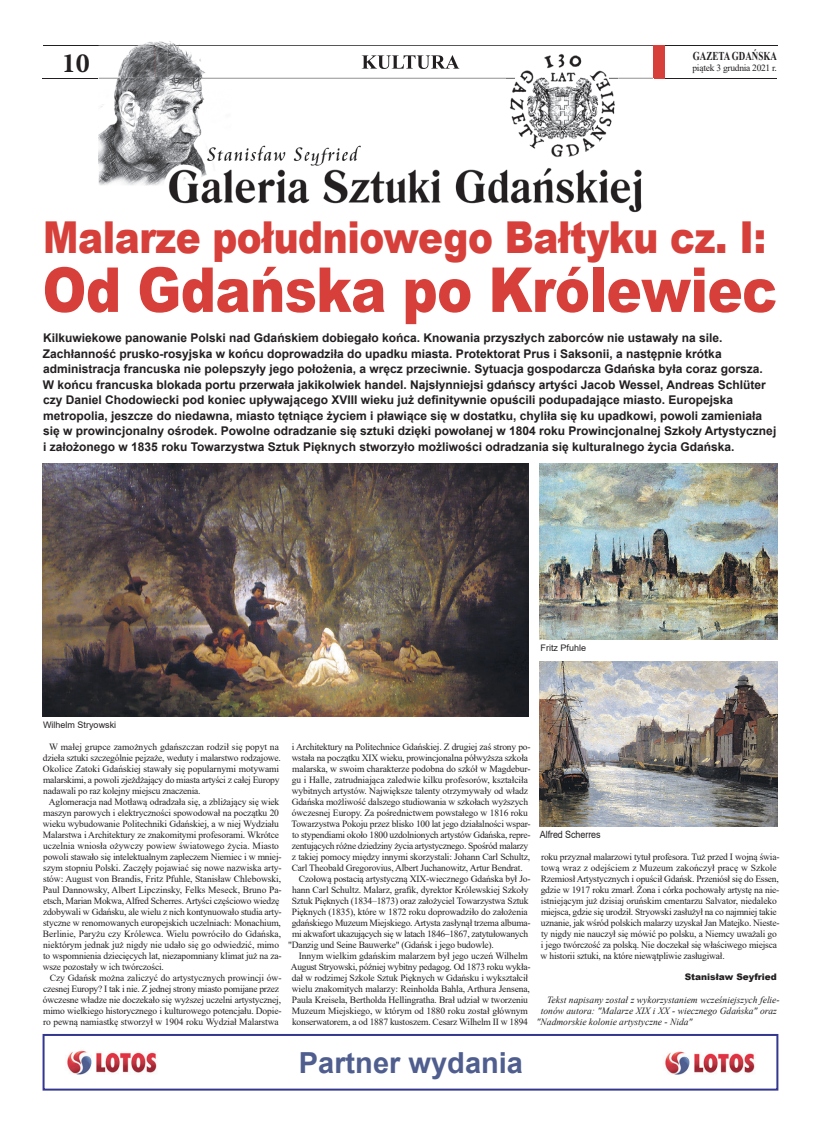
<style>
.page{position:relative;width:820px;height:1134px;background:#fff}
.page>*{position:absolute;margin:0;border:0;box-sizing:border-box;transform-origin:0 0}
.t1{font:900 62px "Arial";letter-spacing:-.01em;color:#d7403a;scale:.85 1}
.t2{font:900 44px "Arial";letter-spacing:-.01em;color:#d7403a;scale:.85 1}
.t3{font:700 29px "Arial";color:#4f5e8e}
.t4{font:700 28px "Minion Pro";color:#231f20}
.t5{font:700 12px/15.5px "Arial";color:#231f20}
.t6{font:700 12px "Times New Roman";color:#231f20;scale:.75 1}
.t7{font:10px "Arial";letter-spacing:-.01em;color:#231f20;scale:.9 1}
.t8{font:9.5px/11px "Times New Roman";letter-spacing:-.015em;color:#231f20}
.t9{font:italic 9.5px "Times New Roman";color:#231f20}
.t10{font:9px "Arial";color:#231f20}
.t11{font:900 9px "Arial";color:#231f20}
</style>
<div class="page">
<div style="left:43px;top:1034px;width:735px;height:56px;border:2px solid #333790"></div>
<img style="left:67px;top:1050px;width:90px;height:25px">
<img style="left:665px;top:1051px;width:90px;height:24px">
<hr style="left:43px;top:45px;width:734px;height:1px;background:#231f20">
<hr style="left:43px;top:78px;width:734px;height:1px;background:#231f20">
<div style="left:652px;top:45px;width:12px;height:33px;background:#d7403a"></div>
<img style="left:99px;top:163px;width:543px;height:50px">
<img style="left:99px;top:41px;width:406px;height:37px">
<img style="left:361px;top:55px;width:98px;height:14px">
<img style="left:156px;top:46px;width:11px;height:32px">
<img style="left:99px;top:45px;width:553px;height:1px">
<img style="left:99px;top:79px;width:106px;height:59px">
<img style="left:99px;top:78px;width:553px;height:1px">
<img style="left:99px;top:138px;width:262px;height:25px">
<img style="left:508px;top:54px;width:107px;height:103px">
<img style="left:43px;top:463px;width:485px;height:254px">
<img style="left:539px;top:464px;width:238px;height:176px">
<img style="left:539px;top:662px;width:238px;height:165px">
<p class="t6" style="left:692px;top:47px;width:114px">GAZETA GDAŃSKA</p>
<h3 class="t4" style="left:62px;top:44px;width:30px">10</h3>
<p class="t8" style="left:692px;top:62px;width:86px">piątek 3 grudnia 2021 r.</p>
<h2 class="t2" style="left:43px;top:205px;width:851px">Malarze południowego Bałtyku cz. I:</h2>
<h1 class="t1" style="left:42px;top:245px;width:865px">Od Gdańska po Królewiec</h1>
<p class="t5" style="left:43px;top:331px;width:734px">Kilkuwiekowe panowanie Polski nad Gdańskiem dobiegało końca. Knowania przyszłych zaborców nie ustawały na sile.<br>Zachłanność prusko-rosyjska w końcu doprowadziła do upadku miasta. Protektorat Prus i Saksonii, a następnie krótka administracja francuska nie polepszyły jego położenia, a wręcz przeciwnie. Sytuacja gospodarcza Gdańska była coraz gorsza.<br>W końcu francuska blokada portu przerwała jakikolwiek handel. Najsłynniejsi gdańscy artyści Jacob Wessel, Andreas Schlüter czy Daniel Chodowiecki pod koniec upływającego XVIII wieku już definitywnie opuścili podupadające miasto. Europejska metropolia, jeszcze do niedawna, miasto tętniące życiem i pławiące się w dostatku, chyliła się ku upadkowi, powoli zamieniała się w prowincjonalny ośrodek. Powolne odradzanie się sztuki dzięki powołanej w 1804 roku Prowincjonalnej Szkoły Artystycznej i założonego w 1835 roku Towarzystwa Sztuk Pięknych stworzyło możliwości odradzania się kulturalnego życia Gdańska.</p>
<p class="t10" style="left:43px;top:718px;width:74px">Wilhelm Stryowski</p>
<p class="t10" style="left:540px;top:641px;width:47px">Fritz Pfuhle</p>
<p class="t8" style="left:292px;top:740px;width:240px">i Architektury na Politechnice Gdańskiej. Z drugiej zaś strony po-</p>
<p class="t8" style="left:291px;top:751px;width:238px">wstała na początku XIX wieku, prowincjonalna półwyższa szkoła</p>
<p class="t8" style="left:292px;top:762px;width:240px">malarska, w swoim charakterze podobna do szkół w Magdebur-</p>
<p class="t8" style="left:291px;top:773px;width:237px">gu i Halle, zatrudniająca zaledwie kilku profesorów, kształciła</p>
<p class="t8" style="left:291px;top:784px;width:238px">wybitnych artystów. Największe talenty otrzymywały od władz</p>
<p class="t8" style="left:291px;top:795px;width:238px">Gdańska możliwość dalszego studiowania w szkołach wyższych</p>
<p class="t8" style="left:292px;top:806px;width:237px">ówczesnej Europy. Za pośrednictwem powstałego w 1816 roku</p>
<p class="t8" style="left:291px;top:817px;width:240px">Towarzystwa Pokoju przez blisko 100 lat jego działalności wspar-</p>
<p class="t8" style="left:292px;top:828px;width:240px">to stypendiami około 1800 uzdolnionych artystów Gdańska, repre-</p>
<p class="t8" style="left:292px;top:839px;width:238px">zentujących różne dziedziny życia artystycznego. Spośród malarzy</p>
<p class="t8" style="left:292px;top:850px;width:239px">z takiej pomocy między innymi skorzystali: Johann Carl Schultz,</p>
<p class="t8" style="left:291px;top:861px;width:232px">Carl Theobald Gregorovius, Albert Juchanowitz, Artur Bendrat.</p>
<p class="t8" style="left:298px;top:872px;width:233px">Czołową postacią artystyczną XIX-wiecznego Gdańska był Jo-</p>
<p class="t8" style="left:292px;top:883px;width:238px">hann Carl Schultz. Malarz, grafik, dyrektor Królewskiej Szkoły</p>
<p class="t8" style="left:292px;top:894px;width:238px">Sztuk Pięknych (1834–1873) oraz założyciel Towarzystwa Sztuk</p>
<p class="t8" style="left:292px;top:905px;width:237px">Pięknych (1835), które w 1872 roku doprowadziło do założenia</p>
<p class="t8" style="left:291px;top:916px;width:240px">gdańskiego Muzeum Miejskiego. Artysta zasłynął trzema albuma-</p>
<p class="t8" style="left:292px;top:927px;width:237px">mi akwafort ukazujących się w latach 1846‒1867, zatytułowanych</p>
<p class="t8" style="left:288px;top:938px;width:207px">"Danzig und Seine Bauwerke" (Gdańsk i jego budowle).</p>
<p class="t8" style="left:299px;top:949px;width:231px">Innym wielkim gdańskim malarzem był jego uczeń Wilhelm</p>
<p class="t8" style="left:290px;top:960px;width:241px">August Stryowski, później wybitny pedagog. Od 1873 roku wykła-</p>
<p class="t8" style="left:292px;top:971px;width:238px">dał w rodzimej Szkole Sztuk Pięknych w Gdańsku i wykształcił</p>
<p class="t8" style="left:291px;top:982px;width:240px">wielu znakomitych malarzy: Reinholda Bahla, Arthura Jensena,</p>
<p class="t8" style="left:292px;top:993px;width:237px">Paula Kreisela, Bertholda Hellingratha. Brał udział w tworzeniu</p>
<p class="t8" style="left:292px;top:1004px;width:237px">Muzeum Miejskiego, w którym od 1880 roku został głównym</p>
<p class="t8" style="left:292px;top:1015px;width:237px">konserwatorem, a od 1887 kustoszem. Cesarz Wilhelm II w 1894</p>
<p class="t8" style="left:43px;top:740px;width:239px;text-indent:6px">W małej grupce zamożnych gdańszczan rodził się popyt na dzieła sztuki szczególnie pejzaże, weduty i malarstwo rodzajowe.<br>Okolice Zatoki Gdańskiej stawały się popularnymi motywami malarskimi, a powoli zjeżdżający do miasta artyści z całej Europy nadawali po raz kolejny miejscu znaczenia.</p>
<p class="t8" style="left:43px;top:795px;width:240px;text-indent:6px">Aglomeracja nad Motławą odradzała się, a zbliżający się wiek maszyn parowych i elektryczności spowodował na początku 20 wieku wybudowanie Politechniki Gdańskiej, a w niej Wydziału Malarstwa i Architektury ze znakomitymi profesorami. Wkrótce uczelnia wniosła ożywczy powiew światowego życia. Miasto powoli stawało się intelektualnym zapleczem Niemiec i w mniej&shy;szym stopniu Polski. Zaczęły pojawiać się nowe nazwiska arty&shy;stów: August von Brandis, Fritz Pfuhle, Stanisław Chlebowski, Paul Dannowsky, Albert Lipczinsky, Felks Meseck, Bruno Pa&shy;etsch, Marian Mokwa, Alfred Scherres. Artyści częściowo wiedzę zdobywali w Gdańsku, ale wielu z nich kontynuowało studia arty&shy;styczne w renomowanych europejskich uczelniach: Monachium, Berlinie, Paryżu czy Królewca. Wielu powróciło do Gdańska, niektórym jednak już nigdy nie udało się go odwiedzić, mimo to wspomnienia dziecięcych lat, niezapomniany klimat już na za&shy;wsze pozostały w ich twórczości.</p>
<p class="t8" style="left:43px;top:971px;width:240px;text-indent:7px">Czy Gdańsk można zaliczyć do artystycznych prowincji ów&shy;czesnej Europy? I tak i nie. Z jednej strony miasto pomijane przez ówczesne władze nie doczekało się wyższej uczelni artystycznej, mimo wielkiego historycznego i kulturowego potencjału. Dopie&shy;ro pewną namiastkę stworzył w 1904 roku Wydział Malarstwa</p>
<p class="t7" style="left:539px;top:827px;width:69px">Alfred Scherres</p>
<p class="t8" style="left:540px;top:850px;width:240px">roku przyznał malarzowi tytuł profesora. Tuż przed I wojną świa&shy;tową wraz z odejściem z Muzeum zakończył pracę w Szkole Rzemiosł Artystycznych i opuścił Gdańsk. Przeniósł się do Essen, gdzie w 1917 roku zmarł. Żona i córka pochowały artystę na nie&shy;istniejącym już dzisiaj oruńskim cmentarzu Salvator, niedaleko miejsca, gdzie się urodził. Stryowski zasłużył na co najmniej takie uznanie, jak wśród polskich malarzy uzyskał Jan Matejko. Nieste&shy;ty nigdy nie nauczył się mówić po polsku, a Niemcy uważali go i jego twórczość za polską. Nie doczekał się właściwego miejsca w historii sztuki, na które niewątpliwie zasługiwał.</p>
<p class="t11" style="left:684px;top:971px;width:93px">Stanisław Seyfried</p>
<p class="t9" style="left:547px;top:993px;width:234px">Tekst napisany został z wykorzystaniem wcześniejszych felie-</p>
<p class="t9" style="left:540px;top:1004px;width:237px">tonów autora: "Malarze XIX i XX - wiecznego Gdańska" oraz</p>
<p class="t9" style="left:536px;top:1015px;width:157px">"Nadmorskie kolonie artystyczne - Nida"</p>
<h3 class="t3" style="left:299px;top:1042px;width:226px">Partner wydania</h3>
</div>
